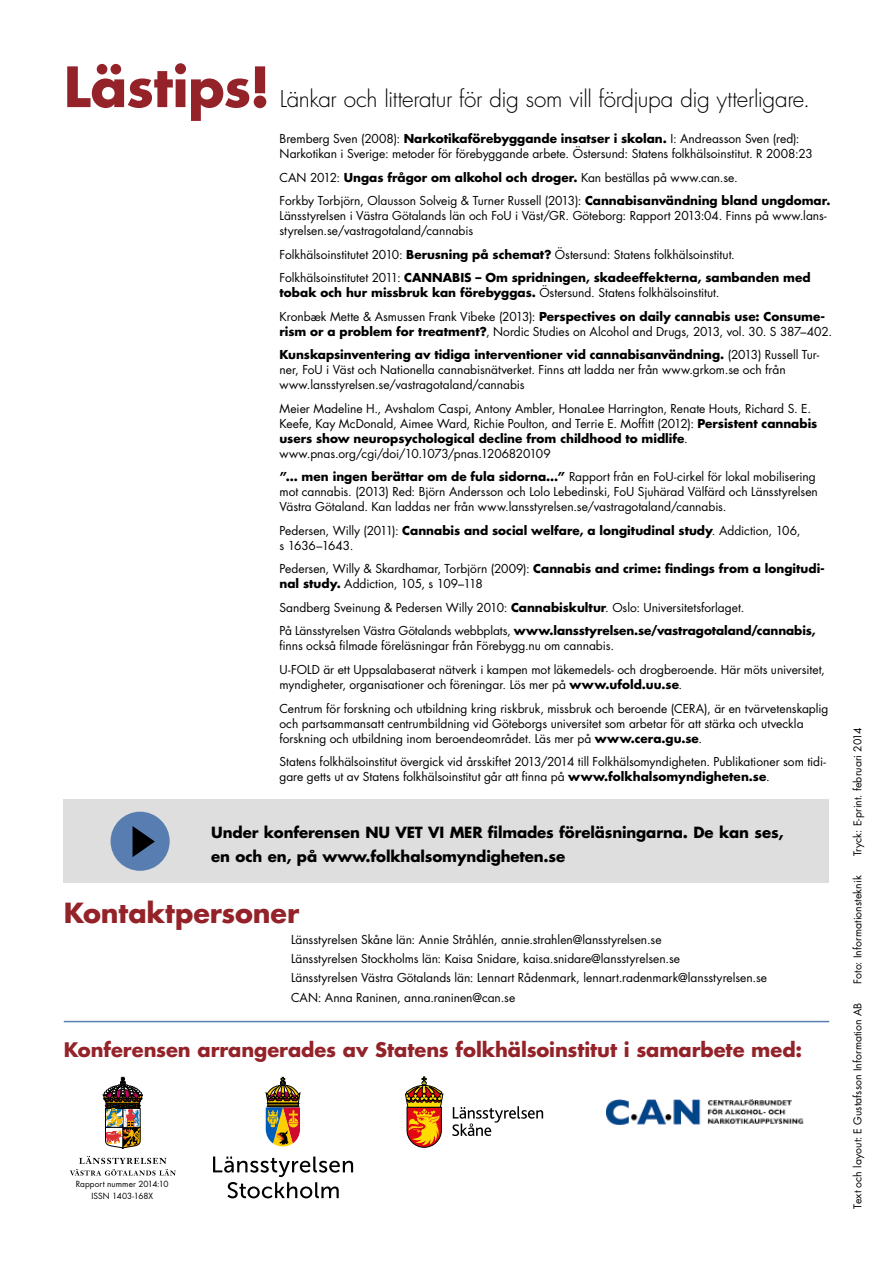
<style>
.page{position:relative;width:893px;height:1263px;background:#fff}
.page>*{position:absolute;margin:0;border:0;box-sizing:border-box;transform-origin:0 0}
.t1{font:700 54px "Futura";color:#942229}
.t2{font:700 27px "Futura";color:#942229}
.t3{font:300 22.5px "Futura";letter-spacing:-.02em;color:#000}
.t4{font:700 19.5px "Futura";letter-spacing:-.005em;color:#942229}
.t5{font:700 15px/24px "Futura";letter-spacing:-.01em;color:#000}
.t6{font:12px/15px "Futura";letter-spacing:-.005em;color:#000}
.t7{font:700 12px/15px "Futura";color:#000}
.t8{font:12px/23.5px "Futura";letter-spacing:-.025em;color:#000}
.t9{font:10.5px "Futura";color:#000}
.t10{font:8.25px/11.4px "Futura";letter-spacing:-.01em;color:#000;text-align:center}
.s1{font-weight:700}
.s2{font-weight:400}
</style>
<div class="page">
<img style="left:103px;top:1077px;width:40px;height:72px">
<svg style="left:70px;top:1156px;width:106px;height:19px"></svg>
<hr style="left:64px;top:1021px;width:765px;height:1px;background:#587eb1">
<img style="left:607px;top:1099px;width:197px;height:26px">
<div style="left:64px;top:799px;width:765px;height:84px;background:#dedede"></div>
<div style="left:111px;top:812px;width:59px;height:59px;background:#587eb1;border-radius:50%"></div>
<svg style="left:133px;top:826px;width:22px;height:31px"></svg>
<svg style="left:213px;top:1156px;width:140px;height:42px"></svg>
<svg style="left:266px;top:1077px;width:34px;height:69px"></svg>
<svg style="left:405px;top:1077px;width:38px;height:70px"></svg>
<svg style="left:452px;top:1106px;width:91px;height:30px"></svg>
<h1 class="t1" style="left:64px;top:49px;width:208px">Lästips!</h1>
<h3 class="t3" style="left:280px;top:84px;width:532px">Länkar och litteratur för dig som vill fördjupa dig ytterligare.</h3>
<p class="t6" style="left:280px;top:131px;width:535px">Bremberg Sven (2008): <span class="s1">Narkotikaförebyggande insatser i skolan.</span> I: Andreasson Sven (red):<br>Narkotikan i Sverige: metoder för förebyggande arbete. Östersund: Statens folkhälsoinstitut. R 2008:23</p>
<p class="t6" style="left:280px;top:165px;width:552px;line-height:23.5px">CAN 2012: <span class="s1">Ungas frågor om alkohol och droger.</span> Kan beställas på www.can.se.<br>Forkby Torbjörn, Olausson Solveig &amp; Turner Russell (2013): <span class="s1">Cannabisanvändning bland ungdomar.</span></p>
<p class="t6" style="left:280px;top:208px;width:549px">Länsstyrelsen i Västra Götalands län och FoU i Väst/GR. Göteborg: Rapport 2013:04. Finns på www.lans&shy;styrelsen.se/vastragotaland/cannabis</p>
<p class="t8" style="left:280px;top:242px;width:457px">Folkhälsoinstitutet 2010: <span class="s1">Berusning på schemat?</span> Östersund: Statens folkhälsoinstitut.<br>Folkhälsoinstitutet 2011: <span class="s1">CANNABIS</span></p>
<p class="t7" style="left:280px;top:270px;width:533px;text-indent:196px">– Om spridningen, skadeeffekterna, sambanden med tobak och hur missbruk kan förebyggas. <span class="s2">Östersund. Statens folkhälsoinstitut.</span></p>
<p class="t6" style="left:280px;top:309px;width:554px">Kronbæk Mette &amp; Asmussen Frank Vibeke (2013): <span class="s1">Perspectives on daily cannabis use: Consume&shy;rism or a problem for treatment?</span>, Nordic Studies on Alcohol and Drugs, 2013, vol. 30. S 387–402.</p>
<p class="t6" style="left:280px;top:347px;width:541px"><span class="s1">Kunskapsinventering av tidiga interventioner vid cannabisanvändning.</span> (2013) Russell Tur&shy;ner, FoU i Väst och Nationella cannabisnätverket. Finns att ladda ner från www.grkom.se och från www.lansstyrelsen.se/vastragotaland/cannabis</p>
<p class="t6" style="left:279px;top:401px;width:539px">Meier Madeline H., Avshalom Caspi, Antony Ambler, HonaLee Harrington, Renate Houts, Richard S. E.<br>Keefe, Kay McDonald, Aimee Ward, Richie Poulton, and Terrie E. Moffitt (2012): <span class="s1">Persistent cannabis users show neuropsychological decline from childhood to midlife</span>. www.pnas.org/cgi/doi/10.1073/pnas.1206820109</p>
<p class="t6" style="left:279px;top:469px;width:540px"><span class="s1">”... men ingen berättar om de fula sidorna...”</span> Rapport från en FoU-cirkel för lokal mobilisering mot cannabis. (2013) Red: Björn Andersson och Lolo Lebedinski, FoU Sjuhärad Välfärd och Länsstyrelsen<br>Västra Götaland. Kan laddas ner från www.lansstyrelsen.se/vastragotaland/cannabis.</p>
<p class="t6" style="left:279px;top:523px;width:522px">Pedersen, Willy (2011): <span class="s1">Cannabis and social welfare, a longitudinal study</span>. Addiction, 106, s 1636–1643.</p>
<p class="t6" style="left:279px;top:561px;width:547px">Pedersen, Willy &amp; Skardhamar, Torbjörn (2009): <span class="s1">Cannabis and crime: findings from a longitudi&shy;nal study.</span> Addiction, 105, s 109–118</p>
<p class="t6" style="left:279px;top:596px;width:538px;line-height:23.5px">Sandberg Sveinung &amp; Pedersen Willy 2010: <span class="s1">Cannabiskultur</span>. Oslo: Universitetsforlaget.<br>På Länsstyrelsen Västra Götalands webbplats, <span class="s1">www.lansstyrelsen.se/vastragotaland/cannabis,</span></p>
<p class="t6" style="left:279px;top:634px;width:336px;line-height:23.5px">finns också filmade föreläsningar från Förebygg.nu om cannabis.<br>U-FOLD</p>
<p class="t6" style="left:279px;top:662px;width:547px;text-indent:44px">är ett Uppsalabaserat nätverk i kampen mot läkemedels- och drogberoende. Här möts universitet, myndigheter, organisationer och föreningar. Lös mer på <span class="s1">www.ufold.uu.se</span>.</p>
<p class="t6" style="left:279px;top:700px;width:404px">Centrum för forskning och utbildning kring riskbruk, missbruk och beroende (CERA</p>
<p class="t6" style="left:279px;top:700px;width:550px;text-indent:425px">), är en tvärvetenskaplig och partsammansatt centrumbildning vid Göteborgs universitet som arbetar för att stärka och utveckla forskning och utbildning inom beroendeområdet. Läs mer på <span class="s1">www.cera.gu.se</span>.</p>
<p class="t6" style="left:279px;top:754px;width:548px">Statens folkhälsoinstitut övergick vid årsskiftet 2013/2014 till Folkhälsomyndigheten. Publikationer som tidi&shy;gare getts ut av Statens folkhälsoinstitut går att finna på <span class="s1">www.folkhalsomyndigheten.se</span>.</p>
<p class="t5" style="left:211px;top:820px;width:574px;text-indent:277px">filmades föreläsningarna. De kan ses, en och en, på www.folkhalsomyndigheten.se</p>
<p class="t5" style="left:211px;top:820px;width:195px">Under konferensen NU VET</p>
<p class="t5" style="left:428px;top:820px;width:34px">VI MER</p>
<h2 class="t2" style="left:64px;top:894px;width:237px">Kontaktpersoner</h2>
<p class="t6" style="left:291px;top:929px;width:478px;line-height:19.2px">Länsstyrelsen Skåne län: Annie Stråhlén, annie.strahlen@lansstyrelsen.se<br>Länsstyrelsen Stockholms län: Kaisa Snidare, kaisa.snidare@lansstyrelsen.se<br>Länsstyrelsen Västra Götalands län: Lennart Rådenmark, lennart.radenmark@lansstyrelsen.se CAN: Anna Raninen, anna.raninen@can.se</p>
<h3 class="t4" style="left:64px;top:1036px;width:740px">Konferensen arrangerades av Statens folkhälsoinstitut i samarbete med:</h3>
<p class="t10" style="left:76px;top:1178px;width:94px">Rapport nummer 2014:10<br>ISSN 1403-168X</p>
<p class="t9" style="left:850px;top:856px;width:130px;rotate:-90deg">Tryck: E-print. februari 2014</p>
<p class="t9" style="left:850px;top:984px;width:110px;rotate:-90deg">Foto: I nformationsteknik</p>
<p class="t9" style="left:850px;top:1209px;width:207px;rotate:-90deg">Text och layout: E Gustafsson I nformation AB</p>
</div>
